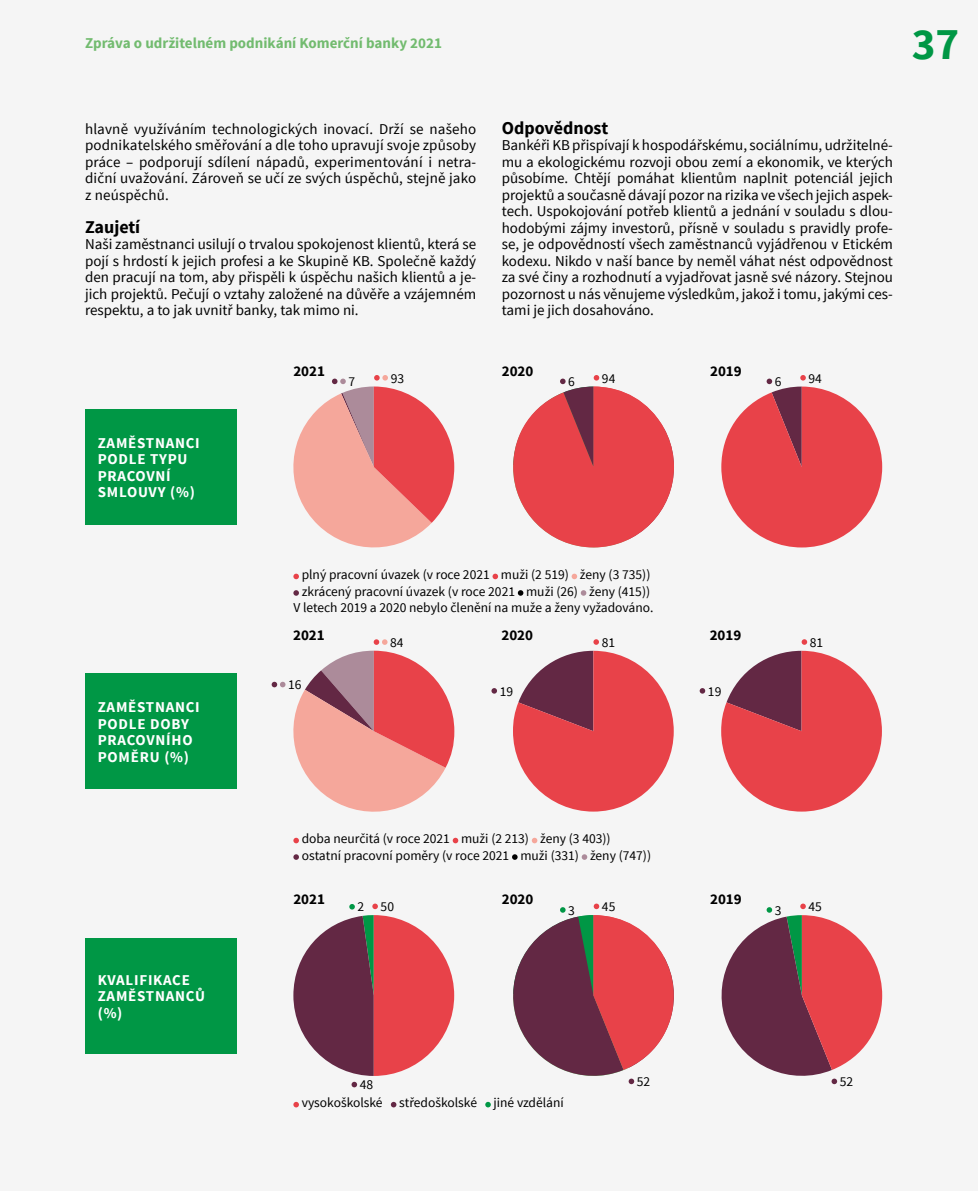
<style>
.page{position:relative;width:978px;height:1191px;background:#f5f5f5}
.page>*{position:absolute;margin:0;border:0;box-sizing:border-box;transform-origin:0 0}
.t1{font:700 45px "Source Sans Pro";color:#009745}
.t2{font:700 18px "Source Sans Pro";color:#000}
.t3{font:15px/16.5px "Source Sans Pro";color:#000;text-align:justify}
.t4{font:700 15px/16.5px "Source Sans Pro";letter-spacing:.05em;color:#fff}
.t5{font:700 15px "Source Sans Pro";color:#72bb6f}
.t6{font:700 15px "Source Sans Pro";color:#000}
.t7{font:13.5px/16.5px "Source Sans Pro";color:#000;text-align:center}
</style>
<div class="page">
<svg style="left:293px;top:573px;width:6px;height:6px"></svg>
<svg style="left:493px;top:573px;width:5px;height:6px"></svg>
<svg style="left:572px;top:573px;width:5px;height:6px"></svg>
<svg style="left:293px;top:590px;width:6px;height:6px"></svg>
<svg style="left:518px;top:590px;width:5px;height:6px"></svg>
<svg style="left:581px;top:590px;width:5px;height:6px"></svg>
<svg style="left:721px;top:375px;width:161px;height:172px"></svg>
<svg style="left:513px;top:375px;width:161px;height:173px"></svg>
<svg style="left:293px;top:1101px;width:6px;height:6px"></svg>
<svg style="left:391px;top:1101px;width:5px;height:6px"></svg>
<svg style="left:485px;top:1101px;width:6px;height:6px"></svg>
<svg style="left:593px;top:639px;width:6px;height:6px"></svg>
<svg style="left:491px;top:688px;width:6px;height:5px"></svg>
<svg style="left:513px;top:651px;width:161px;height:160px"></svg>
<svg style="left:721px;top:903px;width:161px;height:182px"></svg>
<svg style="left:513px;top:903px;width:161px;height:182px"></svg>
<svg style="left:372px;top:903px;width:6px;height:6px"></svg>
<svg style="left:349px;top:904px;width:6px;height:5px"></svg>
<div style="left:85px;top:937px;width:151px;height:116px;background:#009745"></div>
<div style="left:85px;top:409px;width:151px;height:116px;background:#009745"></div>
<div style="left:85px;top:673px;width:151px;height:116px;background:#009745"></div>
<svg style="left:802px;top:639px;width:5px;height:6px"></svg>
<svg style="left:700px;top:688px;width:5px;height:5px"></svg>
<svg style="left:721px;top:651px;width:161px;height:160px"></svg>
<svg style="left:293px;top:915px;width:161px;height:172px"></svg>
<svg style="left:293px;top:375px;width:161px;height:173px"></svg>
<svg style="left:293px;top:837px;width:6px;height:6px"></svg>
<svg style="left:453px;top:837px;width:5px;height:6px"></svg>
<svg style="left:532px;top:837px;width:5px;height:6px"></svg>
<svg style="left:293px;top:854px;width:6px;height:6px"></svg>
<svg style="left:512px;top:854px;width:6px;height:6px"></svg>
<svg style="left:582px;top:854px;width:5px;height:6px"></svg>
<svg style="left:272px;top:639px;width:182px;height:173px"></svg>
<p class="t5" style="left:85px;top:33px;width:358px">Zpráva o udržitelném podnikání Komerční banky 2021</p>
<h1 class="t1" style="left:912px;top:15px;width:49px">37</h1>
<p class="t3" style="left:85px;top:121px;width:393px">hlavně využíváním technologických inovací. Drží se našeho podnikatelského směřování a dle toho upravují svoje způsoby práce – podporují sdílení nápadů, experimentování i netra&shy;diční uvažování. Zároveň se učí ze svých úspěchů, stejně jako z neúspěchů.</p>
<p class="t2" style="left:85px;top:215px;width:57px">Zaujetí</p>
<p class="t3" style="left:85px;top:236px;width:393px">Naši zaměstnanci usilují o trvalou spokojenost klientů, která se pojí s hrdostí k jejich profesi a ke Skupině KB. Společně každý den pracují na tom, aby přispěli k úspěchu našich klientů a je&shy;jich projektů. Pečují o vztahy založené na důvěře a vzájemném respektu, a to jak uvnitř banky, tak mimo ni.</p>
<p class="t2" style="left:502px;top:116px;width:108px">Odpovědnost</p>
<p class="t3" style="left:502px;top:137px;width:393px">Bankéři KB přispívají k hospodářskému, sociálnímu, udržitelné&shy;mu a ekologickému rozvoji obou zemí a ekonomik, ve kterých působíme. Chtějí pomáhat klientům naplnit potenciál jejich projektů a současně dávají pozor na rizika ve všech jejich aspek&shy;tech. Uspokojování potřeb klientů a jednání v souladu s dlou&shy;hodobými zájmy investorů, přísně v souladu s pravidly profe&shy;se, je odpovědností všech zaměstnanců vyjádřenou v Etickém kodexu. Nikdo v naší bance by neměl váhat nést odpovědnost za své činy a rozhodnutí a vyjadřovat jasně své názory. Stejnou pozornost u nás věnujeme výsledkům, jakož i tomu, jakými ces&shy;tami je jich dosahováno.</p>
<p class="t4" style="left:98px;top:435px;width:104px">ZAMĚSTNANCI<br>PODLE TYPU<br>PRACOVNÍ<br>SMLOUVY (%)</p>
<p class="t4" style="left:98px;top:699px;width:104px">ZAMĚSTNANCI<br>PODLE DOBY<br>PRACOVNÍHO<br>POMĚRU (%)</p>
<p class="t4" style="left:98px;top:972px;width:109px">KVALIFIKACE<br>ZAMĚSTNANCŮ (%)</p>
<p class="t6" style="left:293px;top:361px;width:33px">2021</p>
<p class="t6" style="left:502px;top:361px;width:33px">2020</p>
<p class="t6" style="left:710px;top:361px;width:33px">2019</p>
<p class="t7" style="left:602px;top:370px;width:15px">94</p>
<p class="t7" style="left:391px;top:370px;width:15px">93</p>
<p class="t7" style="left:568px;top:373px;width:8px">6</p>
<p class="t7" style="left:349px;top:373px;width:8px">7</p>
<p class="t7" style="left:775px;top:373px;width:8px">6</p>
<p class="t7" style="left:809px;top:370px;width:15px">94</p>
<p class="t7" style="left:293px;top:567px;width:362px">plný pracovní úvazek (v roce 2021 muži (2 519) ženy (3 735)) zkrácený pracovní úvazek (v roce 2021 muži (26) ženy (415))<br>V letech 2019 a 2020 nebylo členění na muže a ženy vyžadováno.</p>
<p class="t6" style="left:293px;top:625px;width:33px">2021</p>
<p class="t6" style="left:501px;top:625px;width:33px">2020</p>
<p class="t7" style="left:390px;top:634px;width:15px">84</p>
<p class="t7" style="left:288px;top:677px;width:15px">16</p>
<p class="t7" style="left:500px;top:683px;width:15px">19</p>
<p class="t7" style="left:602px;top:634px;width:15px">81</p>
<p class="t6" style="left:710px;top:625px;width:33px">2019</p>
<p class="t7" style="left:708px;top:683px;width:15px">19</p>
<p class="t7" style="left:810px;top:634px;width:15px">81</p>
<p class="t7" style="left:302px;top:831px;width:351px;text-align:left">doba neurčitá (v roce 2021 muži (2 213) ženy (3 403)) ostatní pracovní poměry (v roce 2021 muži (331) ženy (747))</p>
<p class="t6" style="left:293px;top:889px;width:33px">2021</p>
<p class="t6" style="left:502px;top:889px;width:33px">2020</p>
<p class="t6" style="left:710px;top:889px;width:33px">2019</p>
<p class="t7" style="left:602px;top:898px;width:15px">45</p>
<p class="t7" style="left:358px;top:898px;width:38px">2 50</p>
<p class="t7" style="left:568px;top:902px;width:8px">3</p>
<p class="t7" style="left:775px;top:902px;width:8px">3</p>
<p class="t7" style="left:809px;top:898px;width:15px">45</p>
<p class="t7" style="left:360px;top:1076px;width:15px">48</p>
<p class="t7" style="left:302px;top:1095px;width:264px">vysokoškolské středoškolské jiné vzdělání</p>
<p class="t7" style="left:637px;top:1073px;width:15px">52</p>
<p class="t7" style="left:840px;top:1073px;width:15px">52</p>
</div>
